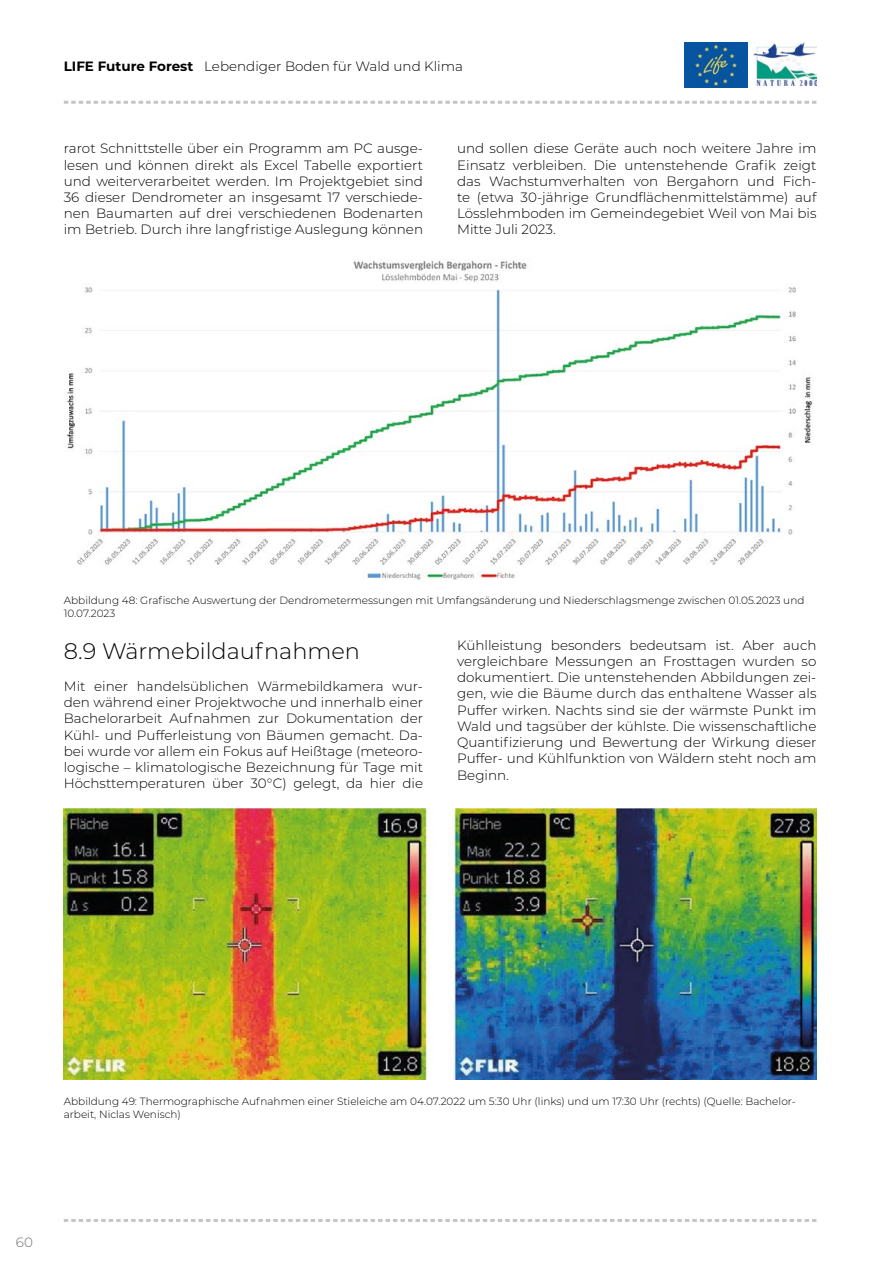
<style>
.page{position:relative;width:893px;height:1263px;background:#fff}
.page>*{position:absolute;margin:0;border:0;box-sizing:border-box;transform-origin:0 0}
.t1{font:300 22.5px "Montserrat";color:#000}
.t2{font:300 13.5px/16.2px "Montserrat";color:#000;text-align:justify}
.t3{font:300 13.5px "Montserrat";color:#706f6f}
.t4{font:300 10.5px/12.6px "Montserrat";color:#000}
.s1{font-weight:700}
</style>
<div class="page">
<svg style="left:64px;top:101px;width:752px;height:3px"></svg>
<svg style="left:64px;top:1219px;width:752px;height:3px"></svg>
<img style="left:685px;top:43px;width:62px;height:45px">
<img style="left:754px;top:43px;width:62px;height:43px">
<img style="left:67px;top:260px;width:745px;height:319px">
<img style="left:64px;top:808px;width:752px;height:272px">
<p class="t2" style="left:64px;top:58px;width:401px"><span class="s1">LIFE Future Forest</span> Lebendiger Boden für Wald und Klima</p>
<p class="t2" style="left:64px;top:140px;width:361px">rarot Schnittstelle über ein Programm am PC ausge&shy;lesen und können direkt als Excel Tabelle exportiert und weiterverarbeitet werden. Im Projektgebiet sind 36 dieser Dendrometer an insgesamt 17 verschiede&shy;nen Baumarten auf drei verschiedenen Bodenarten im Betrieb. Durch ihre langfristige Auslegung können</p>
<p class="t2" style="left:457px;top:140px;width:361px">und sollen diese Geräte auch noch weitere Jahre im Einsatz verbleiben. Die untenstehende Grafik zeigt das Wachstumverhalten von Bergahorn und Fich&shy;te (etwa 30-jährige Grundflächenmittelstämme) auf Lösslehmboden im Gemeindegebiet Weil von Mai bis Mitte Juli 2023.</p>
<p class="t4" style="left:64px;top:594px;width:742px">Abbildung 48: Grafische Auswertung der Dendrometermessungen mit Umfangsänderung und Niederschlagsmenge zwischen 01.05.2023 und<br>10.07.2023</p>
<h1 class="t1" style="left:64px;top:635px;width:298px">8.9 Wärmebildaufnahmen</h1>
<p class="t2" style="left:64px;top:678px;width:361px">Mit einer handelsüblichen Wärmebildkamera wur&shy;den während einer Projektwoche und innerhalb einer Bachelorarbeit Aufnahmen zur Dokumentation der Kühl- und Pufferleistung von Bäumen gemacht. Da&shy;bei wurde vor allem ein Fokus auf Heißtage (meteoro&shy;logische – klimatologische Bezeichnung für Tage mit Höchsttemperaturen über 30°C) gelegt, da hier die</p>
<p class="t2" style="left:457px;top:636px;width:361px">Kühlleistung besonders bedeutsam ist. Aber auch vergleichbare Messungen an Frosttagen wurden so dokumentiert. Die untenstehenden Abbildungen zei&shy;gen, wie die Bäume durch das enthaltene Wasser als Puffer wirken. Nachts sind sie der wärmste Punkt im Wald und tagsüber der kühlste. Die wissenschaftliche Quantifizierung und Bewertung der Wirkung dieser Puffer- und Kühlfunktion von Wäldern steht noch am Beginn.</p>
<p class="t4" style="left:64px;top:1094px;width:733px">Abbildung 49: Thermographische Aufnahmen einer Stieleiche am 04.07.2022 um 5:30 Uhr (links) und um 17:30 Uhr (rechts) (Quelle: Bachelor&shy;arbeit, Niclas Wenisch)</p>
<p class="t3" style="left:16px;top:1233px;width:19px">60</p>
</div>
